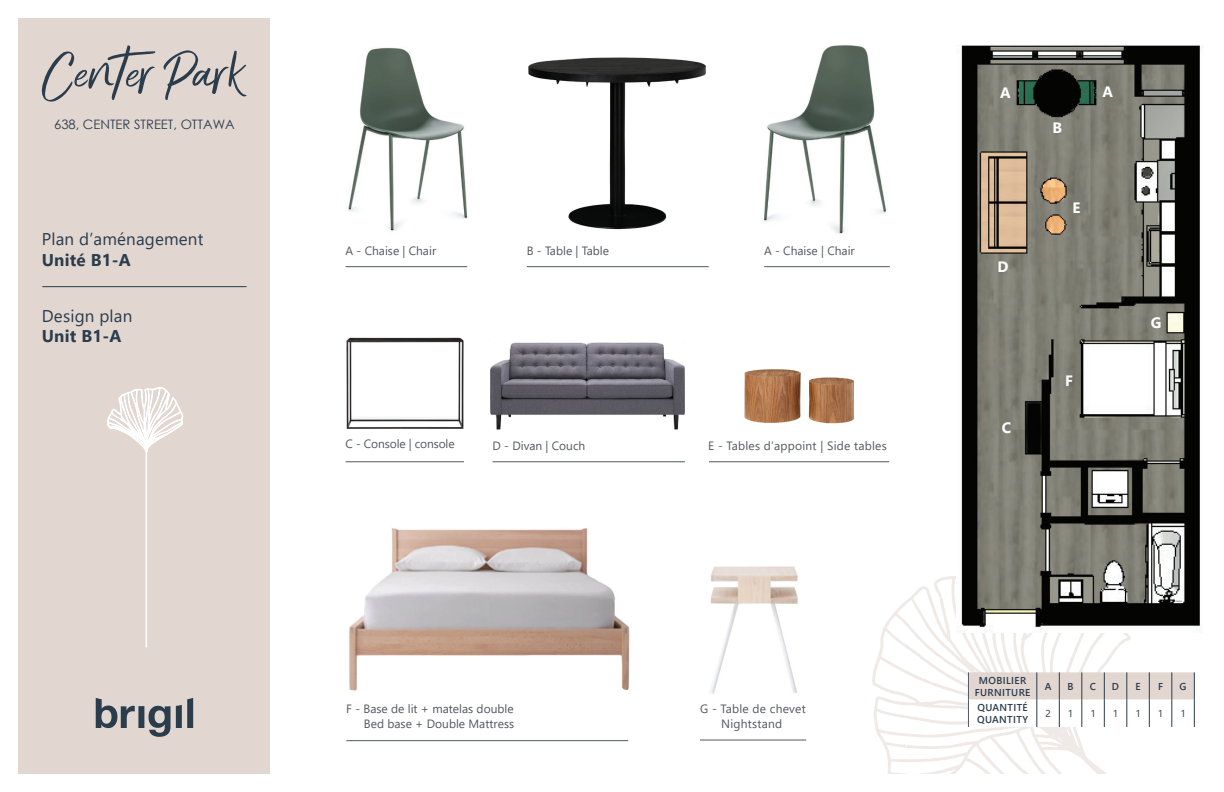
<style>
.page{position:relative;width:1224px;height:792px;background:#fff}
.page>*{position:absolute;margin:0;border:0;box-sizing:border-box;transform-origin:0 0}
.t1{font:17px "Segoe UI";letter-spacing:.01em;color:#2b3c4c}
.t2{font:700 17px "Segoe UI";letter-spacing:.01em;color:#2b3c4c}
.t3{font:700 15px "Segoe UI";color:#fff}
.t4{font:13px "Century Gothic";color:#2b3c4c}
.t5{font:12px/14.4px "Segoe UI";color:#545760;text-align:right}
.t6{font:12px/14.4px "Segoe UI";letter-spacing:.02em;color:#545760;text-align:center}
.t7{font:600 10px/12px "Segoe UI";letter-spacing:.035em;color:#2b3c4c;text-align:center}
.t8{font:10px "Segoe UI";color:#2b3c4c}
</style>
<div class="page">
<svg style="left:872px;top:576px;width:259px;height:197px"></svg>
<hr style="left:700px;top:740px;width:106px;height:1px;background:#545760">
<hr style="left:346px;top:740px;width:282px;height:1px;background:#545760">
<hr style="left:346px;top:461px;width:118px;height:1px;background:#545760">
<hr style="left:493px;top:461px;width:192px;height:1px;background:#545760">
<hr style="left:709px;top:461px;width:180px;height:1px;background:#545760">
<hr style="left:764px;top:266px;width:126px;height:1px;background:#545760">
<hr style="left:346px;top:266px;width:121px;height:1px;background:#545760">
<hr style="left:527px;top:266px;width:182px;height:1px;background:#545760">
<img style="left:348px;top:47px;width:120px;height:184px">
<img style="left:763px;top:45px;width:124px;height:189px">
<img style="left:528px;top:57px;width:178px;height:173px">
<img style="left:346px;top:337px;width:118px;height:92px">
<img style="left:744px;top:369px;width:110px;height:55px">
<img style="left:490px;top:342px;width:195px;height:88px">
<img style="left:349px;top:528px;width:281px;height:163px">
<img style="left:709px;top:566px;width:89px;height:128px">
<img style="left:956px;top:45px;width:247px;height:588px">
<div style="left:0;top:11px;width:269px;height:771px;background:#e1d6d0"></div>
<hr style="left:42px;top:286px;width:205px;height:1px;background:#2b3c4c">
<svg style="left:96px;top:698px;width:97px;height:39px"></svg>
<svg style="left:107px;top:387px;width:76px;height:84px"></svg>
<hr style="left:146px;top:448px;width:1px;height:199px;background:#fff">
<svg style="left:163px;top:50px;width:84px;height:50px"></svg>
<svg style="left:41px;top:45px;width:115px;height:57px"></svg>
<svg style="left:968px;top:672px;width:227px;height:55px"></svg>
<div style="left:0;top:0;width:1224px;height:792px;border:18px solid #fff"></div>
<p class="t3" style="left:1000px;top:79px;width:12px">A</p>
<p class="t4" style="left:54px;top:116px;width:182px">638, CENTER STREET, OTTAWA</p>
<p class="t3" style="left:1052px;top:113px;width:11px">B</p>
<p class="t3" style="left:1102px;top:78px;width:12px">A</p>
<h1 class="t1" style="left:42px;top:223px;width:163px">Plan d’aménagement</h1>
<h1 class="t2" style="left:42px;top:244px;width:90px">Unité B1-A</h1>
<h1 class="t1" style="left:42px;top:300px;width:92px">Design plan</h1>
<h1 class="t2" style="left:42px;top:320px;width:81px">Unit B1-A</h1>
<p class="t5" style="left:346px;top:242px;width:92px">A - Chaise | Chair</p>
<p class="t5" style="left:527px;top:242px;width:84px">B - Table | Table</p>
<p class="t5" style="left:764px;top:242px;width:92px">A - Chaise | Chair</p>
<p class="t5" style="left:346px;top:436px;width:111px">C - Console | console</p>
<p class="t5" style="left:493px;top:437px;width:94px">D - Divan | Couch</p>
<p class="t6" style="left:708px;top:437px;width:180px">E - Tables d’appoint | Side tables</p>
<p class="t3" style="left:998px;top:253px;width:13px">D</p>
<p class="t3" style="left:1002px;top:414px;width:11px">C</p>
<p class="t3" style="left:1073px;top:193px;width:9px">E</p>
<p class="t3" style="left:1065px;top:366px;width:9px">F</p>
<p class="t3" style="left:1151px;top:308px;width:12px">G</p>
<p class="t3" style="left:1115px;top:577px;width:12px">G</p>
<p class="t5" style="left:346px;top:701px;width:169px">F - Base de lit + matelas double<br>Bed base + Double Mattress</p>
<p class="t6" style="left:700px;top:701px;width:107px">G - Table de chevet<br>Nightstand</p>
<p class="t7" style="left:975px;top:673px;width:57px">MOBILIER<br>FURNITURE</p>
<p class="t7" style="left:1045px;top:679px;width:8px">A</p>
<p class="t7" style="left:1068px;top:679px;width:8px">B</p>
<p class="t7" style="left:1090px;top:679px;width:8px">C</p>
<p class="t7" style="left:1112px;top:679px;width:9px">D</p>
<p class="t7" style="left:1135px;top:679px;width:7px">E</p>
<p class="t7" style="left:1158px;top:679px;width:7px">F</p>
<p class="t7" style="left:1180px;top:679px;width:8px">G</p>
<p class="t7" style="left:977px;top:701px;width:53px;text-align:left">QUANTITÉ<br>QUANTITY</p>
<p class="t8" style="left:1045px;top:704px;width:7px">2</p>
<p class="t8" style="left:1068px;top:704px;width:7px">1</p>
<p class="t8" style="left:1090px;top:704px;width:7px">1</p>
<p class="t8" style="left:1113px;top:704px;width:7px">1</p>
<p class="t8" style="left:1135px;top:704px;width:7px">1</p>
<p class="t8" style="left:1158px;top:704px;width:7px">1</p>
<p class="t8" style="left:1180px;top:704px;width:7px">1</p>
</div>
